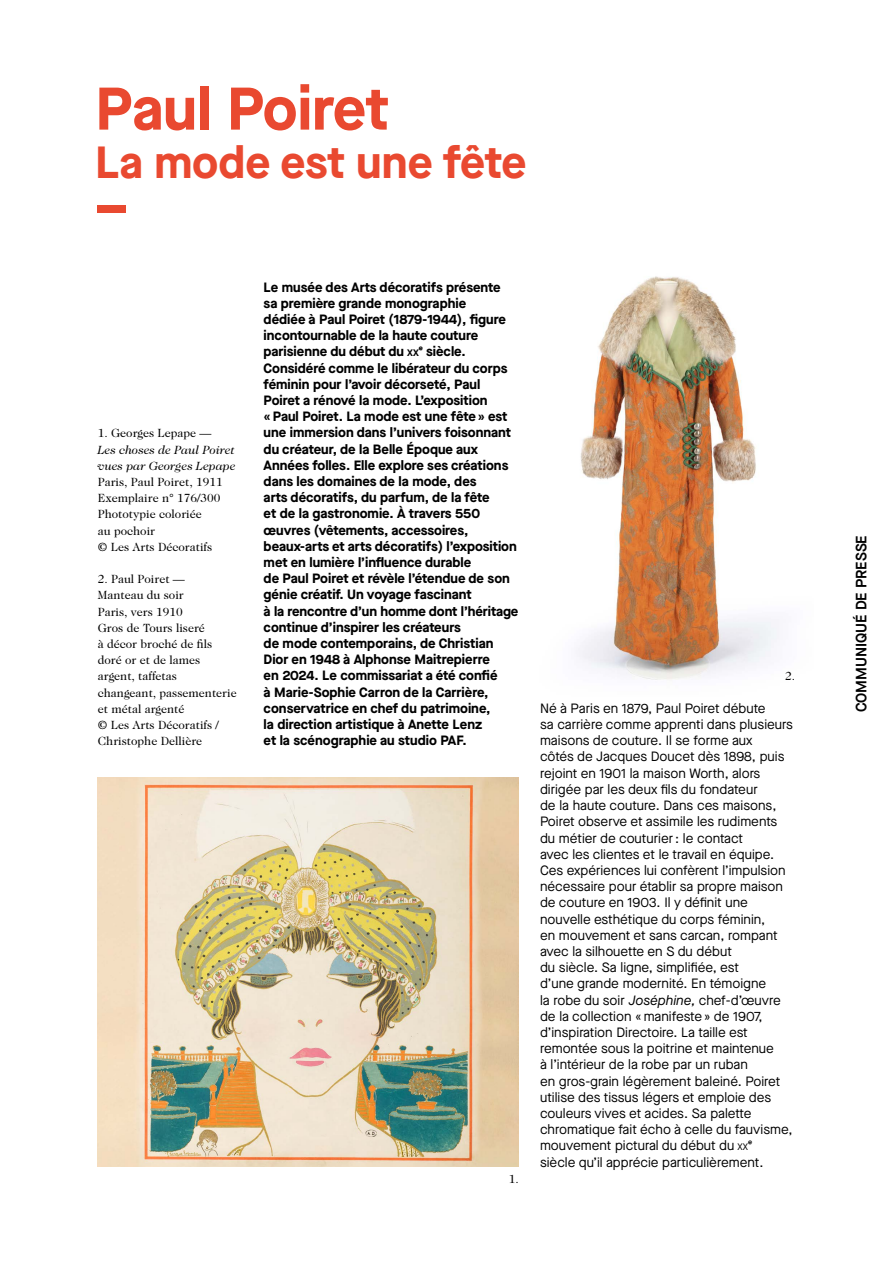
<style>
.page{position:relative;width:893px;height:1263px;background:#fff}
.page>*{position:absolute;margin:0;border:0;box-sizing:border-box;transform-origin:0 0}
.t1{font:700 60px "Maison Neue";color:#e94930}
.t2{font:700 45px "Maison Neue";color:#e94930}
.t3{font:600 15px "Maison Neue";color:#000}
.t4{font:13.5px/16.2px "Maison Neue";color:#000}
.t5{font:700 13.5px/16.2px "Maison Neue";color:#000}
.t6{font:12px/16.2px "Caslon 224 Std";color:#000}
.t7{font:italic 12px/16.2px "Caslon 224 Std";color:#000}
.s1{font-size:9.45px}
.s2{font-style:italic}
</style>
<div class="page">
<img style="left:576px;top:276px;width:203px;height:404px">
<img style="left:98px;top:778px;width:421px;height:388px">
<h1 class="t1" style="left:95px;top:66px;width:294px">Paul Poiret</h1>
<h2 class="t2" style="left:95px;top:130px;width:433px">La mode est une fête</h2>
<h1 class="t1" style="left:95px;top:163px;width:35px">–</h1>
<p class="t6" style="left:98px;top:425px;width:115px">1. Georges Lepape —</p>
<p class="t7" style="left:98px;top:441px;width:139px">Les choses de Paul Poiret vues par Georges Lepape</p>
<p class="t6" style="left:98px;top:474px;width:126px">Paris, Paul Poiret, 1911<br>Exemplaire n° 176/300<br>Phototypie coloriée<br>au pochoir<br>© Les Arts Décoratifs</p>
<p class="t6" style="left:98px;top:571px;width:140px">2. Paul Poiret —<br>Manteau du soir<br>Paris, vers 1910<br>Gros de Tours liseré<br>à décor broché de fils doré or et de lames argent, taffetas changeant, passementerie et métal argenté<br>© Les Arts Décoratifs /<br>Christophe Dellière</p>
<p class="t5" style="left:264px;top:278px;width:256px">Le musée des Arts décoratifs présente<br>sa première grande monographie<br>dédiée à Paul Poiret (1879-1944), figure incontournable de la haute couture parisienne du début du <span class="s1">xx</span>e siècle.<br>Considéré comme le libérateur du corps féminin pour l’avoir décorseté, Paul Poiret a rénové la mode. L’exposition<br>« Paul Poiret. La mode est une fête » est une immersion dans l’univers foisonnant du créateur, de la Belle Époque aux Années folles. Elle explore ses créations dans les domaines de la mode, des<br>arts décoratifs, du parfum, de la fête<br>et de la gastronomie. À travers 550 œuvres (vêtements, accessoires, beaux‑arts et arts décoratifs) l’exposition met en lumière l’influence durable<br>de Paul Poiret et révèle l’étendue de son génie créatif. Un voyage fascinant<br>à la rencontre d’un homme dont l’héritage continue d’inspirer les créateurs<br>de mode contemporains, de Christian Dior en 1948 à Alphonse Maitrepierre<br>en 2024. Le commissariat a été confié<br>à Marie-Sophie Carron de la Carrière, conservatrice en chef du patrimoine,<br>la direction artistique à Anette Lenz<br>et la scénographie au studio PAF.</p>
<p class="t6" style="left:509px;top:1170px;width:12px">1.</p>
<p class="t6" style="left:785px;top:668px;width:12px">2.</p>
<p class="t4" style="left:540px;top:700px;width:254px">Né à Paris en 1879, Paul Poiret débute<br>sa carrière comme apprenti dans plusieurs maisons de couture. Il se forme aux<br>côtés de Jacques Doucet dès 1898, puis rejoint en 1901 la maison Worth, alors dirigée par les deux fils du fondateur<br>de la haute couture. Dans ces maisons, Poiret observe et assimile les rudiments du métier de couturier : le contact<br>avec les clientes et le travail en équipe.<br>Ces expériences lui confèrent l’impulsion nécessaire pour établir sa propre maison de couture en 1903. Il y définit une nouvelle esthétique du corps féminin,<br>en mouvement et sans carcan, rompant avec la silhouette en S du début<br>du siècle. Sa ligne, simplifiée, est<br>d’une grande modernité. En témoigne<br>la robe du soir <span class="s2">Joséphine,</span> chef-d’œuvre de la collection « manifeste » de 1907, d’inspiration Directoire. La taille est remontée sous la poitrine et maintenue<br>à l’intérieur de la robe par un ruban<br>en gros-grain légèrement baleiné. Poiret utilise des tissus légers et emploie des couleurs vives et acides. Sa palette chromatique fait écho à celle du fauvisme, mouvement pictural du début du <span class="s1">xx</span>e<br>siècle qu’il apprécie particulièrement.</p>
<p class="t3" style="left:851px;top:712px;width:179px;rotate:-90deg">COMMUNIQUÉ DE PRESSE</p>
</div>
